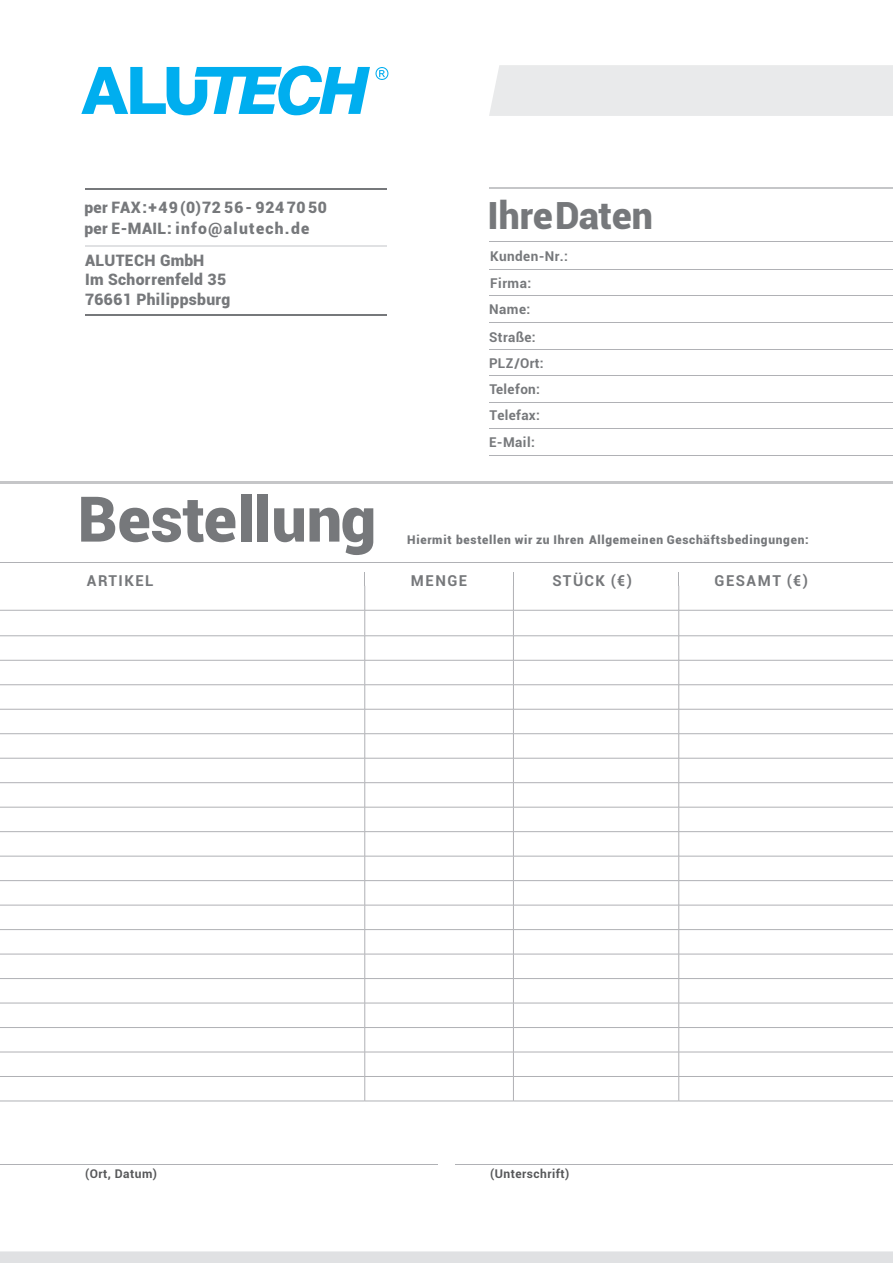
<style>
.page{position:relative;width:893px;height:1263px;background:#fff}
.page>*{position:absolute;margin:0;border:0;box-sizing:border-box;transform-origin:0 0}
.t1{font:900 63px "Roboto";color:#76787b}
.t2{font:900 37.5px "Roboto";color:#76787b}
.t3{font:900 15.75px "Roboto";letter-spacing:.02em;color:#76787b}
.t4{font:900 15.75px "Roboto";letter-spacing:.04em;color:#76787b}
.t5{font:900 15.75px "Roboto";letter-spacing:.08em;color:#76787b}
.t6{font:700 15px "Roboto";letter-spacing:.09em;color:#76787b}
.t7{font:700 13.5px "Roboto";letter-spacing:.02em;color:#76787b}
.t8{font:700 13.5px "Roboto";letter-spacing:.04em;color:#76787b}
.t9{font:900 12px "Roboto";letter-spacing:.06em;color:#76787b}
.t10{font:700 12px "Roboto";letter-spacing:.04em;color:#57585a}
</style>
<div class="page">
<hr style="left:489px;top:296px;width:404px;height:1px;background:#b0b1b5">
<hr style="left:489px;top:322px;width:404px;height:1px;background:#b0b1b5">
<hr style="left:489px;top:349px;width:404px;height:1px;background:#b0b1b5">
<hr style="left:489px;top:375px;width:404px;height:1px;background:#b0b1b5">
<hr style="left:489px;top:402px;width:404px;height:1px;background:#b0b1b5">
<hr style="left:489px;top:428px;width:404px;height:1px;background:#b0b1b5">
<hr style="left:489px;top:455px;width:404px;height:1px;background:#b0b1b5">
<hr style="left:0;top:610px;width:365px;height:1px;background:#b0b1b5">
<hr style="left:365px;top:610px;width:148px;height:1px;background:#b0b1b5">
<hr style="left:513px;top:610px;width:166px;height:1px;background:#b0b1b5">
<hr style="left:679px;top:610px;width:214px;height:1px;background:#b0b1b5">
<hr style="left:0;top:635px;width:365px;height:1px;background:#b0b1b5">
<hr style="left:365px;top:635px;width:148px;height:1px;background:#b0b1b5">
<hr style="left:513px;top:635px;width:166px;height:1px;background:#b0b1b5">
<hr style="left:679px;top:635px;width:214px;height:1px;background:#b0b1b5">
<hr style="left:0;top:660px;width:365px;height:1px;background:#b0b1b5">
<hr style="left:365px;top:660px;width:148px;height:1px;background:#b0b1b5">
<hr style="left:513px;top:660px;width:166px;height:1px;background:#b0b1b5">
<hr style="left:679px;top:660px;width:214px;height:1px;background:#b0b1b5">
<hr style="left:0;top:684px;width:365px;height:1px;background:#b0b1b5">
<hr style="left:365px;top:684px;width:148px;height:1px;background:#b0b1b5">
<hr style="left:513px;top:684px;width:166px;height:1px;background:#b0b1b5">
<hr style="left:679px;top:684px;width:214px;height:1px;background:#b0b1b5">
<hr style="left:0;top:709px;width:365px;height:1px;background:#b0b1b5">
<hr style="left:365px;top:709px;width:148px;height:1px;background:#b0b1b5">
<hr style="left:513px;top:709px;width:166px;height:1px;background:#b0b1b5">
<hr style="left:679px;top:709px;width:214px;height:1px;background:#b0b1b5">
<hr style="left:0;top:733px;width:365px;height:1px;background:#b0b1b5">
<hr style="left:365px;top:733px;width:148px;height:1px;background:#b0b1b5">
<hr style="left:513px;top:733px;width:166px;height:1px;background:#b0b1b5">
<hr style="left:679px;top:733px;width:214px;height:1px;background:#b0b1b5">
<hr style="left:0;top:758px;width:365px;height:1px;background:#b0b1b5">
<hr style="left:365px;top:758px;width:148px;height:1px;background:#b0b1b5">
<hr style="left:513px;top:758px;width:166px;height:1px;background:#b0b1b5">
<hr style="left:679px;top:758px;width:214px;height:1px;background:#b0b1b5">
<hr style="left:0;top:782px;width:365px;height:1px;background:#b0b1b5">
<hr style="left:365px;top:782px;width:148px;height:1px;background:#b0b1b5">
<hr style="left:513px;top:782px;width:166px;height:1px;background:#b0b1b5">
<hr style="left:679px;top:782px;width:214px;height:1px;background:#b0b1b5">
<hr style="left:0;top:807px;width:365px;height:1px;background:#b0b1b5">
<hr style="left:365px;top:807px;width:148px;height:1px;background:#b0b1b5">
<hr style="left:513px;top:807px;width:166px;height:1px;background:#b0b1b5">
<hr style="left:679px;top:807px;width:214px;height:1px;background:#b0b1b5">
<hr style="left:0;top:831px;width:365px;height:1px;background:#b0b1b5">
<hr style="left:365px;top:831px;width:148px;height:1px;background:#b0b1b5">
<hr style="left:513px;top:831px;width:166px;height:1px;background:#b0b1b5">
<hr style="left:679px;top:831px;width:214px;height:1px;background:#b0b1b5">
<hr style="left:0;top:856px;width:365px;height:1px;background:#b0b1b5">
<hr style="left:365px;top:856px;width:148px;height:1px;background:#b0b1b5">
<hr style="left:513px;top:856px;width:166px;height:1px;background:#b0b1b5">
<hr style="left:679px;top:856px;width:214px;height:1px;background:#b0b1b5">
<hr style="left:0;top:880px;width:365px;height:1px;background:#b0b1b5">
<hr style="left:365px;top:880px;width:148px;height:1px;background:#b0b1b5">
<hr style="left:513px;top:880px;width:166px;height:1px;background:#b0b1b5">
<hr style="left:679px;top:880px;width:214px;height:1px;background:#b0b1b5">
<hr style="left:0;top:905px;width:365px;height:1px;background:#b0b1b5">
<hr style="left:365px;top:905px;width:148px;height:1px;background:#b0b1b5">
<hr style="left:513px;top:905px;width:166px;height:1px;background:#b0b1b5">
<hr style="left:679px;top:905px;width:214px;height:1px;background:#b0b1b5">
<hr style="left:0;top:929px;width:365px;height:1px;background:#b0b1b5">
<hr style="left:365px;top:929px;width:148px;height:1px;background:#b0b1b5">
<hr style="left:513px;top:929px;width:166px;height:1px;background:#b0b1b5">
<hr style="left:679px;top:929px;width:214px;height:1px;background:#b0b1b5">
<hr style="left:0;top:954px;width:365px;height:1px;background:#b0b1b5">
<hr style="left:365px;top:954px;width:148px;height:1px;background:#b0b1b5">
<hr style="left:513px;top:954px;width:166px;height:1px;background:#b0b1b5">
<hr style="left:679px;top:954px;width:214px;height:1px;background:#b0b1b5">
<hr style="left:0;top:978px;width:365px;height:1px;background:#b0b1b5">
<hr style="left:365px;top:978px;width:148px;height:1px;background:#b0b1b5">
<hr style="left:513px;top:978px;width:166px;height:1px;background:#b0b1b5">
<hr style="left:679px;top:978px;width:214px;height:1px;background:#b0b1b5">
<hr style="left:0;top:1003px;width:365px;height:1px;background:#b0b1b5">
<hr style="left:365px;top:1003px;width:148px;height:1px;background:#b0b1b5">
<hr style="left:513px;top:1003px;width:166px;height:1px;background:#b0b1b5">
<hr style="left:679px;top:1003px;width:214px;height:1px;background:#b0b1b5">
<hr style="left:0;top:1027px;width:365px;height:1px;background:#b0b1b5">
<hr style="left:365px;top:1027px;width:148px;height:1px;background:#b0b1b5">
<hr style="left:513px;top:1027px;width:166px;height:1px;background:#b0b1b5">
<hr style="left:679px;top:1027px;width:214px;height:1px;background:#b0b1b5">
<hr style="left:0;top:1052px;width:365px;height:1px;background:#b0b1b5">
<hr style="left:365px;top:1052px;width:148px;height:1px;background:#b0b1b5">
<hr style="left:513px;top:1052px;width:166px;height:1px;background:#b0b1b5">
<hr style="left:679px;top:1052px;width:214px;height:1px;background:#b0b1b5">
<hr style="left:0;top:1076px;width:365px;height:1px;background:#b0b1b5">
<hr style="left:365px;top:1076px;width:148px;height:1px;background:#b0b1b5">
<hr style="left:513px;top:1076px;width:166px;height:1px;background:#b0b1b5">
<hr style="left:679px;top:1076px;width:214px;height:1px;background:#b0b1b5">
<hr style="left:0;top:1101px;width:365px;height:1px;background:#b0b1b5">
<hr style="left:365px;top:1101px;width:148px;height:1px;background:#b0b1b5">
<hr style="left:513px;top:1101px;width:166px;height:1px;background:#b0b1b5">
<hr style="left:679px;top:1101px;width:214px;height:1px;background:#b0b1b5">
<hr style="left:489px;top:269px;width:404px;height:1px;background:#b0b1b5">
<svg style="left:0;top:1251px;width:893px;height:12px;background:#e1e2e4"></svg>
<hr style="left:0;top:1164px;width:437px;height:1px;background:#b0b1b5">
<hr style="left:455px;top:1164px;width:438px;height:1px;background:#b0b1b5">
<svg style="left:81px;top:66px;width:307px;height:49px"></svg>
<hr style="left:85px;top:314px;width:301px;height:1px;background:#76787b">
<hr style="left:85px;top:245px;width:301px;height:1px;background:#e0e1e3">
<hr style="left:85px;top:189px;width:301px;height:1px;background:#76787b">
<hr style="left:0;top:481px;width:893px;height:2px;background:#c5c6c8">
<hr style="left:489px;top:241px;width:404px;height:1px;background:#b0b1b5">
<hr style="left:0;top:562px;width:893px;height:1px;background:#b0b1b5">
<hr style="left:490px;top:188px;width:403px;height:1px;background:#c5c6c8">
<svg style="left:364px;top:572px;width:2px;height:529px"></svg>
<svg style="left:513px;top:572px;width:1px;height:529px"></svg>
<svg style="left:678px;top:572px;width:2px;height:529px"></svg>
<div style="left:489px;top:65px;width:404px;height:51px;background:#e9eaeb"></div>
<p class="t4" style="left:84px;top:196px;width:244px">per FAX: +49 (0) 72 56 - 924 70 50</p>
<p class="t5" style="left:84px;top:217px;width:226px">per E-MAIL: info@alutech.de</p>
<p class="t3" style="left:85px;top:249px;width:121px">ALUTECH GmbH</p>
<p class="t3" style="left:85px;top:269px;width:143px">Im Schorrenfeld 35</p>
<p class="t3" style="left:85px;top:288px;width:147px">76661 Philippsburg</p>
<p class="t2" style="left:488px;top:189px;width:167px">Ihre Daten</p>
<p class="t8" style="left:490px;top:247px;width:79px">Kunden-Nr.:</p>
<p class="t7" style="left:490px;top:273px;width:43px">Firma:</p>
<p class="t7" style="left:489px;top:300px;width:43px">Name:</p>
<p class="t7" style="left:489px;top:327px;width:48px">Straße:</p>
<p class="t7" style="left:489px;top:354px;width:56px">PLZ/Ort:</p>
<p class="t7" style="left:489px;top:380px;width:52px">Telefon:</p>
<p class="t7" style="left:490px;top:406px;width:52px">Telefax:</p>
<p class="t7" style="left:489px;top:433px;width:47px">E-Mail:</p>
<p class="t1" style="left:78px;top:475px;width:300px">Bestellung</p>
<p class="t6" style="left:87px;top:570px;width:68px">ARTIKEL</p>
<p class="t6" style="left:411px;top:570px;width:58px">MENGE</p>
<p class="t6" style="left:552px;top:570px;width:81px">STÜCK (€)</p>
<p class="t6" style="left:715px;top:570px;width:95px">GESAMT (€)</p>
<p class="t9" style="left:407px;top:531px;width:403px">Hiermit bestellen wir zu Ihren Allgemeinen Geschäftsbedingungen:</p>
<p class="t10" style="left:85px;top:1166px;width:74px">(Ort, Datum)</p>
<p class="t10" style="left:490px;top:1166px;width:81px">(Unterschrift)</p>
</div>
